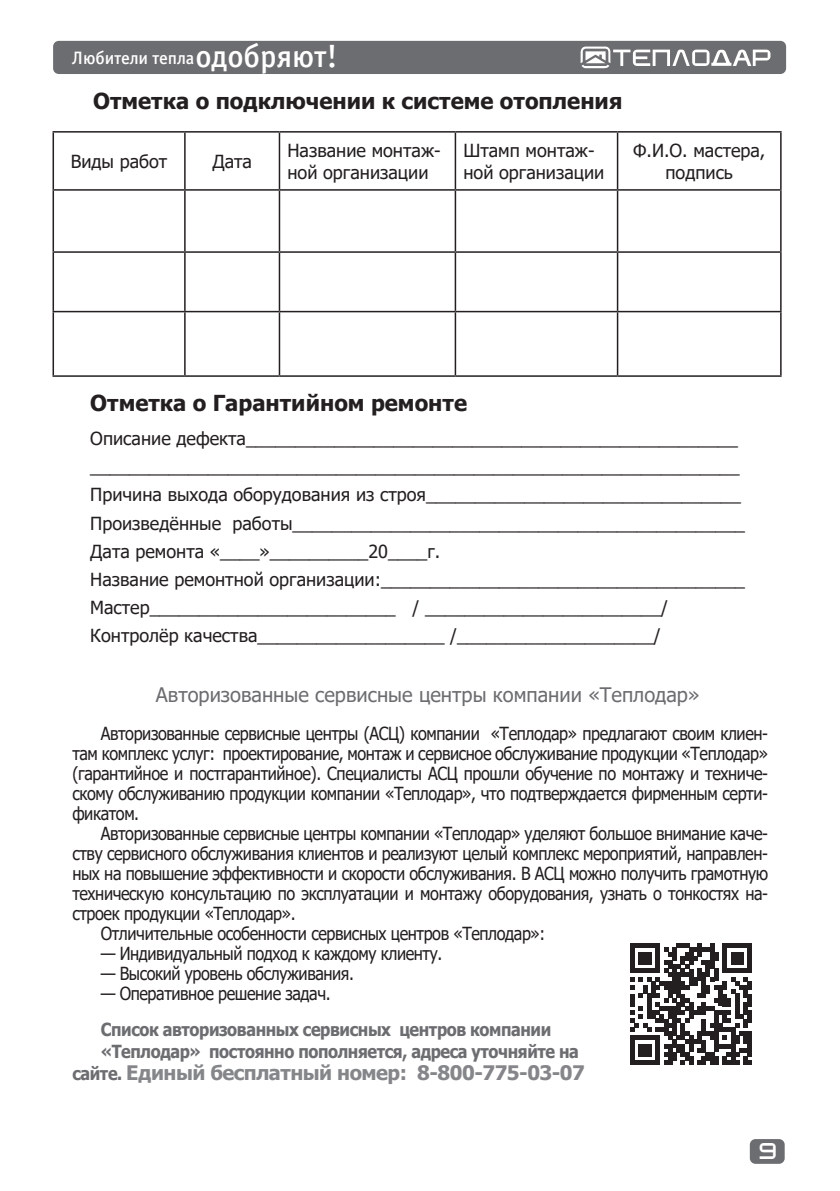
<style>
.page{position:relative;width:840px;height:1191px;background:#fff}
.page>*{position:absolute;margin:0;border:0;box-sizing:border-box;transform-origin:0 0}
.t1{font:700 22px "Tahoma";color:#231f20}
.t2{font:20px "Tahoma";color:#6c6d70}
.t3{font:700 20px "Tahoma";letter-spacing:-.025em;color:#848689}
.t4{font:18px/20px "Tahoma";letter-spacing:-.025em;color:#231f20;text-align:justify;scale:.9 1}
.t5{font:18px/21.6px "Tahoma";color:#231f20}
.t6{font:18px "Tahoma";letter-spacing:-.025em;color:#231f20}
.t7{font:700 18px "Tahoma";letter-spacing:-.025em;color:#6c6d70;scale:.9 1}
.t8{font:18px "Officina Sans Medium C";letter-spacing:-.005em;color:#fff}
.t9{font:16px "teplodar";color:#fff}
.s1{font-size:32px}
.s2{font-size:18px;color:#6c6d70}
</style>
<div class="page">
<div style="left:749px;top:1139px;width:35px;height:24px;background:#6c6d70;border-radius:6px"></div>
<div style="left:53px;top:41px;width:732px;height:33px;background:#6c6d70;border-radius:6px"></div>
<svg style="left:580px;top:46px;width:190px;height:22px"></svg>
<svg style="left:54px;top:310px;width:130px;height:3px"></svg>
<hr style="left:52px;top:131px;width:133px;height:2px;background:#231f20">
<hr style="left:52px;top:133px;width:2px;height:56px;background:#231f20">
<hr style="left:52px;top:189px;width:133px;height:2px;background:#231f20">
<hr style="left:52px;top:191px;width:2px;height:60px;background:#231f20">
<hr style="left:52px;top:251px;width:133px;height:2px;background:#231f20">
<hr style="left:52px;top:253px;width:2px;height:58px;background:#231f20">
<hr style="left:52px;top:311px;width:133px;height:1px;background:#231f20">
<hr style="left:52px;top:312px;width:2px;height:63px;background:#231f20">
<hr style="left:52px;top:375px;width:133px;height:2px;background:#231f20">
<hr style="left:185px;top:131px;width:94px;height:2px;background:#231f20">
<hr style="left:184px;top:133px;width:1px;height:56px;background:#231f20">
<hr style="left:279px;top:131px;width:176px;height:2px;background:#231f20">
<hr style="left:278px;top:133px;width:2px;height:56px;background:#231f20">
<hr style="left:455px;top:131px;width:162px;height:2px;background:#231f20">
<hr style="left:454px;top:133px;width:2px;height:56px;background:#231f20">
<hr style="left:617px;top:131px;width:164px;height:2px;background:#231f20">
<hr style="left:616px;top:133px;width:2px;height:56px;background:#231f20">
<hr style="left:779px;top:133px;width:2px;height:56px;background:#231f20">
<hr style="left:185px;top:189px;width:94px;height:2px;background:#231f20">
<hr style="left:184px;top:191px;width:1px;height:60px;background:#231f20">
<hr style="left:279px;top:189px;width:176px;height:2px;background:#231f20">
<hr style="left:278px;top:191px;width:2px;height:60px;background:#231f20">
<hr style="left:455px;top:189px;width:162px;height:2px;background:#231f20">
<hr style="left:454px;top:191px;width:2px;height:60px;background:#231f20">
<hr style="left:617px;top:189px;width:164px;height:2px;background:#231f20">
<hr style="left:616px;top:191px;width:2px;height:60px;background:#231f20">
<hr style="left:779px;top:191px;width:2px;height:60px;background:#231f20">
<hr style="left:185px;top:251px;width:94px;height:2px;background:#231f20">
<hr style="left:184px;top:253px;width:1px;height:58px;background:#231f20">
<hr style="left:279px;top:251px;width:176px;height:2px;background:#231f20">
<hr style="left:278px;top:253px;width:2px;height:58px;background:#231f20">
<hr style="left:455px;top:251px;width:162px;height:2px;background:#231f20">
<hr style="left:454px;top:253px;width:2px;height:58px;background:#231f20">
<hr style="left:617px;top:251px;width:164px;height:2px;background:#231f20">
<hr style="left:616px;top:253px;width:2px;height:58px;background:#231f20">
<hr style="left:779px;top:253px;width:2px;height:58px;background:#231f20">
<hr style="left:185px;top:311px;width:94px;height:1px;background:#231f20">
<hr style="left:184px;top:312px;width:1px;height:63px;background:#231f20">
<hr style="left:279px;top:311px;width:176px;height:1px;background:#231f20">
<hr style="left:278px;top:312px;width:2px;height:63px;background:#231f20">
<hr style="left:455px;top:311px;width:162px;height:1px;background:#231f20">
<hr style="left:454px;top:312px;width:2px;height:63px;background:#231f20">
<hr style="left:617px;top:311px;width:164px;height:1px;background:#231f20">
<hr style="left:616px;top:312px;width:2px;height:63px;background:#231f20">
<hr style="left:779px;top:312px;width:2px;height:63px;background:#231f20">
<hr style="left:185px;top:375px;width:94px;height:2px;background:#231f20">
<hr style="left:279px;top:375px;width:176px;height:2px;background:#231f20">
<hr style="left:455px;top:375px;width:162px;height:2px;background:#231f20">
<hr style="left:617px;top:375px;width:164px;height:2px;background:#231f20">
<svg style="left:630px;top:943px;width:121px;height:122px"></svg>
<p class="t8" style="left:72px;top:48px;width:267px">Любители тепла<span class="s1">одобряют!</span></p>
<p class="t1" style="left:93px;top:86px;width:530px">Отметка о подключении к системе отопления</p>
<p class="t5" style="left:71px;top:151px;width:98px">Виды работ</p>
<p class="t6" style="left:212px;top:149px;width:41px">Дата</p>
<p class="t5" style="left:287px;top:141px;width:155px">Название монтаж&shy;ной организации</p>
<p class="t5" style="left:463px;top:141px;width:142px">Штамп монтаж&shy;ной организации</p>
<p class="t5" style="left:632px;top:141px;width:134px">Ф.И.О. мастера,</p>
<p class="t5" style="left:665px;top:162px;width:69px">подпись</p>
<p class="t1" style="left:90px;top:387px;width:378px">Отметка о Гарантийном ремонте</p>
<p class="t5" style="left:90px;top:429px;width:649px">Описание дефекта__________________________________________________</p>
<p class="t6" style="left:90px;top:455px;width:650px">__________________________________________________________________</p>
<p class="t5" style="left:90px;top:485px;width:651px">Причина выхода оборудования из строя________________________________</p>
<p class="t5" style="left:90px;top:513px;width:656px">Произведённые работы______________________________________________</p>
<p class="t5" style="left:90px;top:541px;width:351px">Дата ремонта «____»__________20____г.</p>
<p class="t5" style="left:90px;top:569px;width:656px">Название ремонтной организации:_____________________________________</p>
<p class="t6" style="left:90px;top:595px;width:579px">Мастер_________________________ / ________________________/</p>
<p class="t5" style="left:90px;top:625px;width:571px">Контролёр качества___________________ /____________________/</p>
<p class="t2" style="left:156px;top:681px;width:545px">Авторизованные сервисные центры компании «Теплодар»</p>
<p class="t4" style="left:72px;top:724px;width:774px;text-indent:28px">Авторизованные сервисные центры (АСЦ) компании «Теплодар» предлагают своим клиен&shy;там комплекс услуг: проектирование, монтаж и сервисное обслуживание продукции «Теплодар» (гарантийное и постгарантийное). Специалисты АСЦ прошли обучение по монтажу и техниче&shy;скому обслуживанию продукции компании «Теплодар», что подтверждается фирменным серти&shy;фикатом.</p>
<p class="t4" style="left:72px;top:824px;width:774px;text-indent:28px">Авторизованные сервисные центры компании «Теплодар» уделяют большое внимание каче&shy;ству сервисного обслуживания клиентов и реализуют целый комплекс мероприятий, направлен&shy;ных на повышение эффективности и скорости обслуживания. В АСЦ можно получить грамотную техническую консультацию по эксплуатации и монтажу оборудования, узнать о тонкостях на&shy;строек продукции «Теплодар».</p>
<p class="t4" style="left:101px;top:924px;width:495px">Отличительные особенности сервисных центров «Теплодар»:</p>
<p class="t4" style="left:101px;top:944px;width:381px">— Индивидуальный подход к каждому клиенту.</p>
<p class="t4" style="left:101px;top:964px;width:283px">— Высокий уровень обслуживания.</p>
<p class="t4" style="left:101px;top:984px;width:257px">— Оперативное решение задач.</p>
<p class="t7" style="left:101px;top:1017px;width:502px">Список авторизованных сервисных центров компании</p>
<p class="t7" style="left:101px;top:1039px;width:532px">«Теплодар» постоянно пополняется, адреса уточняйте на</p>
<p class="t3" style="left:72px;top:1059px;width:514px"><span class="s2">сайте.</span> Единый бесплатный номер: 8-800-775-03-07</p>
<p class="t9" style="left:759px;top:1144px;width:18px">9</p>
</div>
